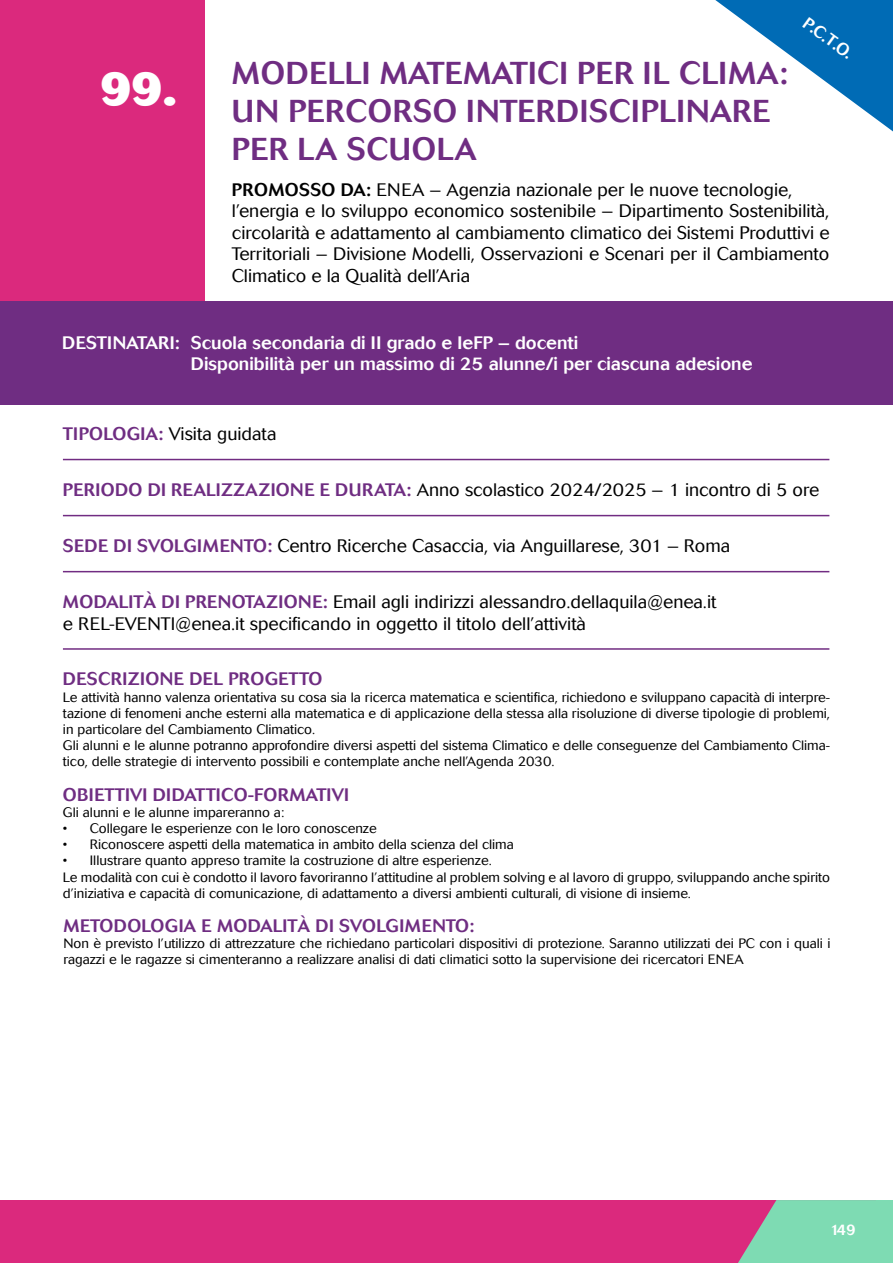
<style>
.page{position:relative;width:893px;height:1263px;background:#fff}
.page>*{position:absolute;margin:0;border:0;box-sizing:border-box;transform-origin:0 0}
.t1{font:500 31.5px/37.8px "Cosmos";letter-spacing:.02em;color:#6f2d82}
.t2{font:300 18px/21.6px "Cosmos";color:#000}
.t3{font:500 18px/21.6px "Cosmos";color:#fff}
.t4{font:500 18px "Cosmos";letter-spacing:.02em;color:#6f2d82}
.t5{font:500 16.8px "Cosmos";color:#fff}
.t6{font:500 15px "Cosmos";color:#fff}
.t7{font:300 13.5px/16.2px "Cosmos";color:#000}
.s1{font-weight:800;font-size:45px;color:#fff}
.s2{font-weight:500}
.s3{font-weight:500;color:#6f2d82}
</style>
<div class="page">
<div style="left:0;top:1200px;width:893px;height:63px;background:#db297d"></div>
<svg style="left:738px;top:1200px;width:139px;height:63px"></svg>
<div style="left:877px;top:1200px;width:16px;height:63px;background:#7edbb3"></div>
<div style="left:0;top:0;width:205px;height:312px;background:#db297d"></div>
<div style="left:0;top:301px;width:893px;height:103px;background:#6f2d82"></div>
<hr style="left:63px;top:459px;width:766px;height:1px;background:#712c82">
<hr style="left:63px;top:515px;width:766px;height:1px;background:#712c82">
<hr style="left:63px;top:571px;width:766px;height:1px;background:#712c82">
<hr style="left:63px;top:648px;width:766px;height:2px;background:#712c82">
<svg style="left:715px;top:0;width:178px;height:131px"></svg>
<p class="t5" style="left:811px;top:13px;width:59px;rotate:36deg">P.C.T.O.</p>
<h1 class="t1" style="left:232px;top:55px;width:558px;text-indent:-131px"><span class="s1">99.</span> MODELLI MATEMATICI PER IL CLIMA:<br>UN PERCORSO INTERDISCIPLINARE<br>PER LA SCUOLA</h1>
<p class="t2" style="left:232px;top:179px;width:599px"><span class="s2">PROMOSSO DA:</span> ENEA – Agenzia nazionale per le nuove tecnologie, l’energia e lo sviluppo economico sostenibile – Dipartimento Sostenibilità, circolarità e adattamento al cambiamento climatico dei Sistemi Produttivi e Territoriali – Divisione Modelli, Osservazioni e Scenari per il Cambiamento Climatico e la Qualità dell’Aria</p>
<h2 class="t3" style="left:62px;top:332px;width:119px">DESTINATARI:</h2>
<h2 class="t3" style="left:191px;top:332px;width:563px">Scuola secondaria di II grado e IeFP – docenti<br>Disponibilità per un massimo di 25 alunne/i per ciascuna adesione</h2>
<h2 class="t2" style="left:63px;top:423px;width:215px"><span class="s3">TIPOLOGIA:</span> Visita guidata</h2>
<h2 class="t2" style="left:63px;top:479px;width:758px"><span class="s3">PERIODO DI REALIZZAZIONE E DURATA:</span> Anno scolastico 2024/2025 – 1 incontro di 5 ore</h2>
<h2 class="t2" style="left:63px;top:535px;width:669px"><span class="s3">SEDE DI SVOLGIMENTO:</span> Centro Ricerche Casaccia, via Anguillarese, 301 – Roma</h2>
<h2 class="t2" style="left:63px;top:591px;width:655px"><span class="s3">MODALITÀ DI PRENOTAZIONE:</span> Email agli indirizzi alessandro.dellaquila@enea.it e REL-EVENTI@enea.it specificando in oggetto il titolo dell’attività</h2>
<h2 class="t4" style="left:63px;top:669px;width:261px">DESCRIZIONE DEL PROGETTO</h2>
<p class="t7" style="left:63px;top:689px;width:769px">Le attività hanno valenza orientativa su cosa sia la ricerca matematica e scientifica, richiedono e sviluppano capacità di interpre&shy;tazione di fenomeni anche esterni alla matematica e di applicazione della stessa alla risoluzione di diverse tipologie di problemi, in particolare del Cambiamento Climatico.<br>Gli alunni e le alunne potranno approfondire diversi aspetti del sistema Climatico e delle conseguenze del Cambiamento Clima&shy;tico, delle strategie di intervento possibili e contemplate anche nell’Agenda 2030.</p>
<h2 class="t4" style="left:63px;top:784px;width:288px">OBIETTIVI DIDATTICO-FORMATIVI</h2>
<p class="t7" style="left:63px;top:804px;width:223px">Gli alunni e le alunne impareranno a:</p>
<p class="t7" style="left:63px;top:820px;width:315px">• Collegare le esperienze con le loro conoscenze</p>
<p class="t7" style="left:63px;top:836px;width:452px">• Riconoscere aspetti della matematica in ambito della scienza del clima</p>
<p class="t7" style="left:63px;top:853px;width:769px">• Illustrare quanto appreso tramite la costruzione di altre esperienze.<br>Le modalità con cui è condotto il lavoro favoriranno l’attitudine al problem solving e al lavoro di gruppo, sviluppando anche spirito d’iniziativa e capacità di comunicazione, di adattamento a diversi ambienti culturali, di visione di insieme.</p>
<h2 class="t4" style="left:63px;top:915px;width:412px">METODOLOGIA E MODALITÀ DI SVOLGIMENTO:</h2>
<p class="t7" style="left:63px;top:935px;width:769px">Non è previsto l’utilizzo di attrezzature che richiedano particolari dispositivi di protezione. Saranno utilizzati dei PC con i quali i ragazzi e le ragazze si cimenteranno a realizzare analisi di dati climatici sotto la supervisione dei ricercatori ENEA</p>
<p class="t6" style="left:830px;top:1221px;width:27px">149</p>
</div>
